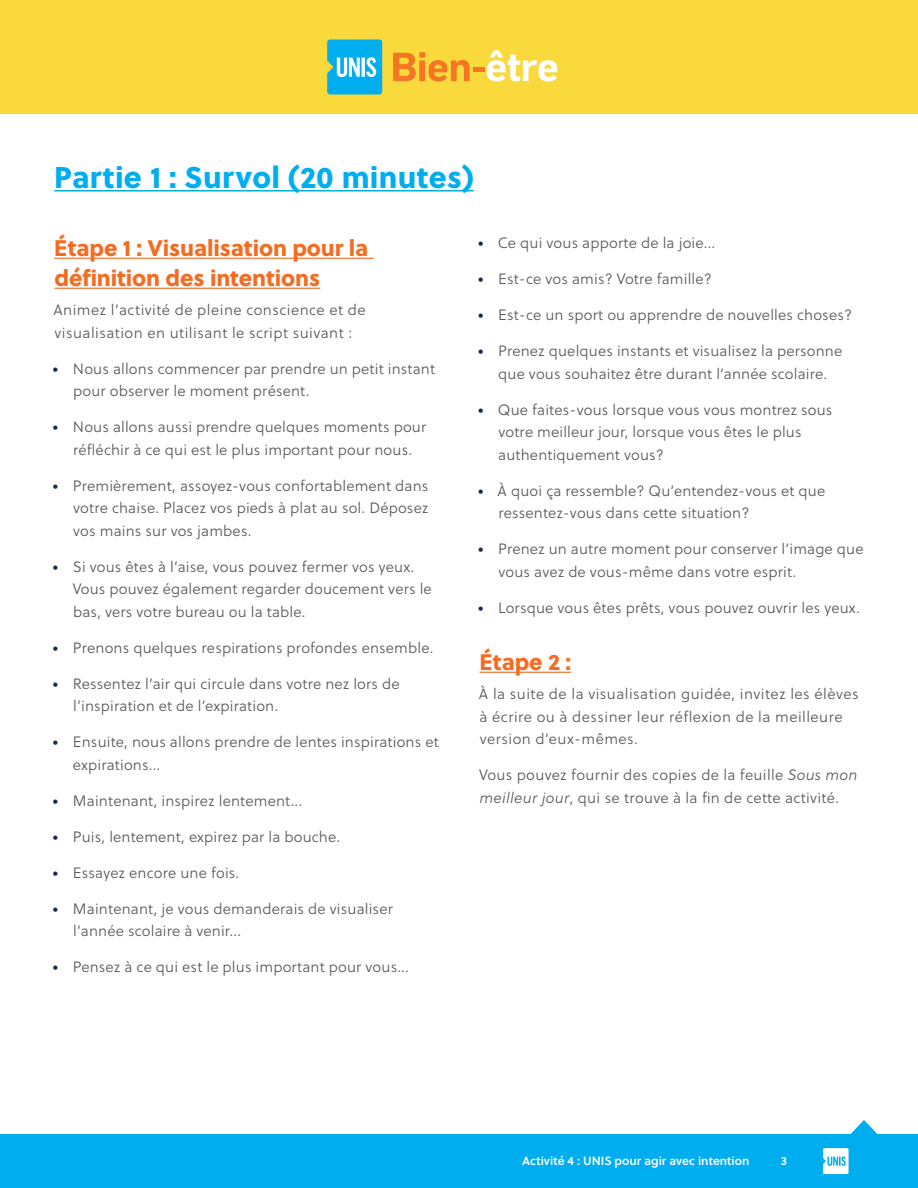
<style>
.page{position:relative;width:918px;height:1188px;background:#fff}
.page>*{position:absolute;margin:0;border:0;box-sizing:border-box;transform-origin:0 0}
.t1{font:30px "Soleil Xb";letter-spacing:.01em;color:#00aeef}
.t2{font:22.5px/30px "Soleil Xb";letter-spacing:-.005em;color:#f36c21}
.t3{font:15px/22.5px "Soleil Lt";letter-spacing:.01em;color:#58595b}
.t4{font:15px/22.5px "Soleil Lt";letter-spacing:.03em;color:#58595b}
.t5{font:12px "Soleil Sb";color:#fff}
.s1{font-family:"Soleil";font-weight:700;color:#17294f}
.s2{font-style:italic}
</style>
<div class="page">
<div style="left:0;top:1134px;width:918px;height:54px;background:#00aeef"></div>
<div style="left:0;top:0;width:918px;height:114px;background:#fad93d"></div>
<svg style="left:850px;top:1120px;width:28px;height:14px"></svg>
<svg style="left:823px;top:1148px;width:26px;height:26px"></svg>
<svg style="left:327px;top:39px;width:55px;height:56px;background:#2ebbeb"></svg>
<svg style="left:393px;top:52px;width:77px;height:30px"></svg>
<div style="left:473px;top:67px;width:11px;height:5px;background:#f47523"></div>
<svg style="left:487px;top:50px;width:70px;height:32px"></svg>
<hr style="left:54px;top:190px;width:420px;height:1px;background:#00aeef">
<hr style="left:54px;top:258px;width:320px;height:1px;background:#f36c21">
<hr style="left:54px;top:288px;width:266px;height:1px;background:#f36c21">
<hr style="left:479px;top:672px;width:92px;height:1px;background:#f36c21">
<h1 class="t1" style="left:54px;top:153px;width:421px">Partie 1 : Survol (20 minutes)</h1>
<h2 class="t2" style="left:54px;top:232px;width:316px">Étape 1 : Visualisation pour la définition des intentions</h2>
<p class="t4" style="left:54px;top:299px;width:314px">Animez l’activité de pleine conscience et de visualisation en utilisant le script suivant :</p>
<p class="t3" style="left:73px;top:357px;width:364px;text-indent:-20px"><span class="s1">•</span> Nous allons commencer par prendre un petit instant pour observer le moment présent.</p>
<p class="t3" style="left:53px;top:416px;width:375px;text-align:center"><span class="s1">•</span> Nous allons aussi prendre quelques moments pour réfléchir à ce qui est le plus important pour nous.</p>
<p class="t3" style="left:73px;top:474px;width:357px;text-align:justify;text-indent:-20px"><span class="s1">•</span> Premièrement, assoyez-vous confortablement dans votre chaise. Placez vos pieds à plat au sol. Déposez vos mains sur vos jambes.</p>
<p class="t3" style="left:73px;top:555px;width:361px;text-indent:-20px"><span class="s1">•</span> Si vous êtes à l’aise, vous pouvez fermer vos yeux.<br>Vous pouvez également regarder doucement vers le bas, vers votre bureau ou la table.</p>
<p class="t3" style="left:53px;top:636px;width:382px"><span class="s1">•</span> Prenons quelques respirations profondes ensemble.</p>
<p class="t3" style="left:73px;top:672px;width:328px;text-indent:-20px"><span class="s1">•</span> Ressentez l’air qui circule dans votre nez lors de l’inspiration et de l’expiration.</p>
<p class="t3" style="left:73px;top:731px;width:367px;text-indent:-20px"><span class="s1">•</span> Ensuite, nous allons prendre de lentes inspirations et expirations...</p>
<p class="t3" style="left:53px;top:789px;width:251px"><span class="s1">•</span> Maintenant, inspirez lentement...</p>
<p class="t3" style="left:53px;top:825px;width:289px"><span class="s1">•</span> Puis, lentement, expirez par la bouche.</p>
<p class="t3" style="left:53px;top:861px;width:188px"><span class="s1">•</span> Essayez encore une fois.</p>
<p class="t3" style="left:73px;top:897px;width:321px;text-indent:-20px"><span class="s1">•</span> Maintenant, je vous demanderais de visualiser l’année scolaire à venir...</p>
<p class="t3" style="left:53px;top:956px;width:358px"><span class="s1">•</span> Pensez à ce qui est le plus important pour vous...</p>
<p class="t3" style="left:478px;top:232px;width:239px"><span class="s1">•</span> Ce qui vous apporte de la joie...</p>
<p class="t3" style="left:478px;top:268px;width:235px"><span class="s1">•</span> Est-ce vos amis? Votre famille?</p>
<p class="t3" style="left:478px;top:304px;width:376px"><span class="s1">•</span> Est-ce un sport ou apprendre de nouvelles choses?</p>
<p class="t3" style="left:478px;top:340px;width:366px;text-align:center"><span class="s1">•</span> Prenez quelques instants et visualisez la personne que vous souhaitez être durant l’année scolaire.</p>
<p class="t3" style="left:498px;top:398px;width:336px;text-indent:-20px"><span class="s1">•</span> Que faites-vous lorsque vous vous montrez sous votre meilleur jour, lorsque vous êtes le plus authentiquement vous?</p>
<p class="t3" style="left:498px;top:479px;width:329px;text-indent:-20px"><span class="s1">•</span> À quoi ça ressemble? Qu’entendez-vous et que ressentez-vous dans cette situation?</p>
<p class="t3" style="left:498px;top:538px;width:367px;text-indent:-20px"><span class="s1">•</span> Prenez un autre moment pour conserver l’image que vous avez de vous-même dans votre esprit.</p>
<p class="t3" style="left:478px;top:596px;width:383px"><span class="s1">•</span> Lorsque vous êtes prêts, vous pouvez ouvrir les yeux.</p>
<h2 class="t2" style="left:479px;top:646px;width:93px">Étape 2 :</h2>
<p class="t4" style="left:479px;top:683px;width:381px">À la suite de la visualisation guidée, invitez les élèves à écrire ou à dessiner leur réflexion de la meilleure version d’eux-mêmes.</p>
<p class="t3" style="left:479px;top:764px;width:380px">Vous pouvez fournir des copies de la feuille <span class="s2">Sous mon meilleur jour</span>, qui se trouve à la fin de cette activité.</p>
<p class="t5" style="left:522px;top:1151px;width:229px">Activité 4 : UNIS pour agir avec intention</p>
<p class="t5" style="left:781px;top:1151px;width:8px">3</p>
</div>
